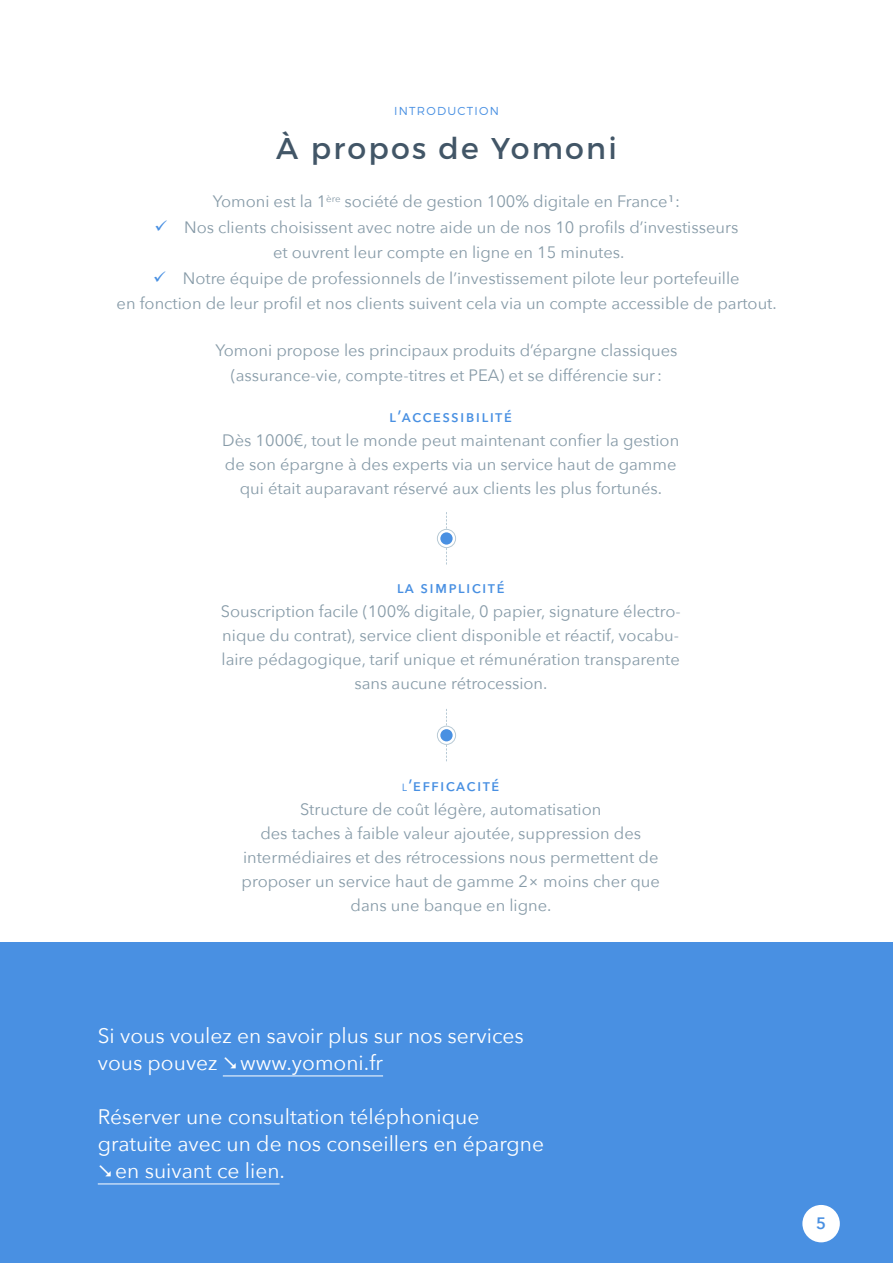
<style>
.page{position:relative;width:893px;height:1263px;background:#fff}
.page>*{position:absolute;margin:0;border:0;box-sizing:border-box;transform-origin:0 0}
.t1{font:30px "Montserrat";letter-spacing:.075em;color:#425667}
.t2{font:21px/27px "Avenir Next";color:#fff}
.t3{font:16.5px/24px "Avenir Next";color:#879ba8;text-align:center}
.t4{font:500 16.5px "Avenir Next";letter-spacing:.075em;color:#4990e2}
.t5{font:600 16.5px "Avenir Next";color:#4990e2}
.t6{font:300 11.55px "Montserrat";letter-spacing:.105em;color:#4990e2}
.s1{color:#4990e2}
.s2{font-family:"Montserrat";font-weight:300;font-size:10.5px;color:#4990e2}
.s3{font-weight:500;color:#4990e2}
</style>
<div class="page">
<div style="left:0;top:942px;width:893px;height:321px;background:#4990e2"></div>
<div style="left:802px;top:1205px;width:38px;height:37px;background:#fff;border-radius:50%"></div>
<hr style="left:223px;top:1075px;width:160px;height:1px;background:#fff">
<hr style="left:98px;top:1183px;width:182px;height:1px;background:#fff">
<div style="left:437px;top:529px;width:19px;height:19px;border:1px solid #b8cad5;border-radius:50%"></div>
<svg style="left:440px;top:532px;width:13px;height:13px"></svg>
<svg style="left:446px;top:548px;width:1px;height:16px"></svg>
<svg style="left:446px;top:512px;width:1px;height:17px"></svg>
<div style="left:437px;top:726px;width:19px;height:19px;border:1px solid #b8cad5;border-radius:50%"></div>
<div style="left:440px;top:729px;width:13px;height:12px;background:#4990e2;border-radius:50%"></div>
<svg style="left:446px;top:745px;width:1px;height:16px"></svg>
<svg style="left:446px;top:709px;width:1px;height:16px"></svg>
<p class="t6" style="left:394px;top:104px;width:106px">INTRODUCTION</p>
<h1 class="t1" style="left:276px;top:129px;width:342px">À propos de Yomoni</h1>
<p class="t3" style="left:213px;top:189px;width:469px">Yomoni est la 1<sup>ère</sup> société de gestion 100% digitale en France <sup>1</sup> :</p>
<p class="t3" style="left:155px;top:214px;width:585px;line-height:25.5px"><span class="s1">✓</span> Nos clients choisissent avec notre aide un de nos 10 profils d’investisseurs et ouvrent leur compte en ligne en 15 minutes.</p>
<p class="t3" style="left:117px;top:265px;width:662px;line-height:25.5px"><span class="s1">✓</span> Notre équipe de professionnels de l’investissement pilote leur portefeuille<br>en fonction de leur profil et nos clients suivent cela via un compte accessible de partout.</p>
<p class="t3" style="left:215px;top:336px;width:464px;line-height:25.5px">Yomoni propose les principaux produits d’épargne classiques (assurance-vie, compte-titres et PEA) et se différencie sur:</p>
<p class="t4" style="left:389px;top:402px;width:124px">l’accessibilité</p>
<p class="t3" style="left:222px;top:427px;width:459px">Dès 1000€, tout le monde peut maintenant confier la gestion de son épargne à des experts via un service haut de gamme qui était auparavant réservé aux clients les plus fortunés.</p>
<p class="t4" style="left:397px;top:573px;width:110px">la simplicité</p>
<p class="t3" style="left:221px;top:598px;width:462px">Souscription facile (100% digitale, 0 papier, signature électro&shy;nique du contrat), service client disponible et réactif, vocabu&shy;laire pédagogique, tarif unique et rémunération transparente sans aucune rétrocession.</p>
<p class="t3" style="left:242px;top:772px;width:420px"><span class="s2">L</span><span class="s3">’efficacité<br></span>Structure de coût légère, automatisation<br>des taches à faible valeur ajoutée, suppression des intermédiaires et des rétrocessions nous permettent de proposer un service haut de gamme 2× moins cher que dans une banque en ligne.</p>
<p class="t2" style="left:98px;top:1021px;width:428px">Si vous voulez en savoir plus sur nos services vous pouvez www.yomoni.fr</p>
<p class="t2" style="left:98px;top:1102px;width:383px">Réserver une consultation téléphonique</p>
<p class="t2" style="left:98px;top:1129px;width:448px">gratuite avec un de nos conseillers en épargne</p>
<p class="t2" style="left:115px;top:1156px;width:171px">en suivant ce lien.</p>
<p class="t5" style="left:816px;top:1209px;width:12px">5</p>
</div>
